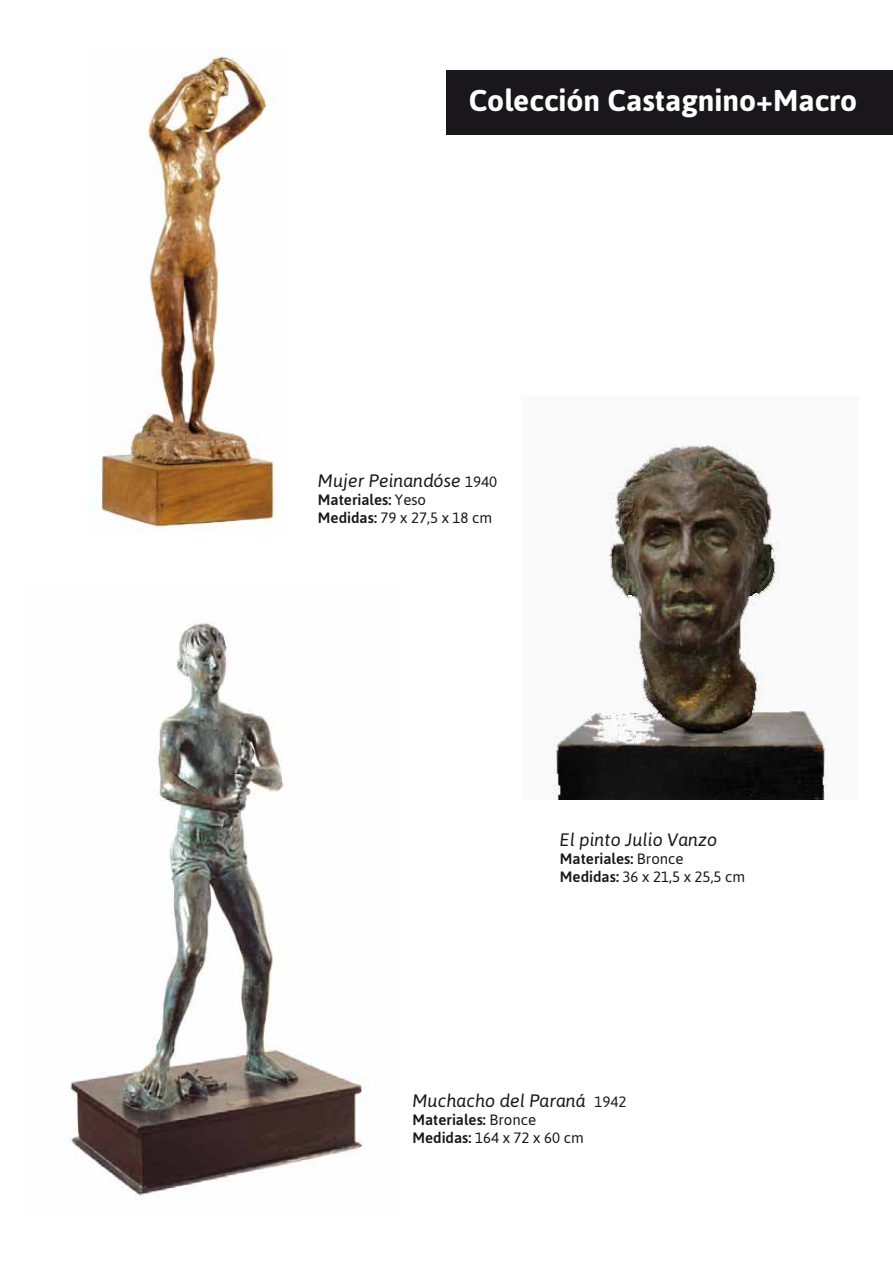
<style>
.page{position:relative;width:893px;height:1263px;background:#fff}
.page>*{position:absolute;margin:0;border:0;box-sizing:border-box;transform-origin:0 0}
.t1{font:700 30px "Asap";color:#fff}
.t2{font:italic 18px "Asap";color:#1a171c}
.t3{font:500 15px/18px "Asap";color:#1a171c}
.t4{font:15px/18px "Asap";color:#1a171c}
.s1{font-style:normal;font-size:15px}
.s2{font-weight:400}
.s3{font-weight:500}
</style>
<div class="page">
<img style="left:99px;top:47px;width:177px;height:483px">
<img style="left:70px;top:622px;width:295px;height:575px">
<img style="left:553px;top:444px;width:275px;height:355px">
<div style="left:446px;top:70px;width:447px;height:65px;background:#1a171c"></div>
<h1 class="t1" style="left:469px;top:80px;width:390px">Colección Castagnino+Macro</h1>
<p class="t2" style="left:318px;top:468px;width:181px">Mujer Peinandóse <span class="s1">1940</span></p>
<p class="t3" style="left:318px;top:490px;width:176px">Materiales: <span class="s2">Yeso<br></span>Medidas: <span class="s2">79 x 27,5 x 18 cm</span></p>
<p class="t2" style="left:560px;top:828px;width:159px">El pinto Julio Vanzo</p>
<p class="t4" style="left:560px;top:849px;width:187px"><span class="s3">Materiales:</span> Bronce<br><span class="s3">Medidas:</span> 36 x 21,5 x 25,5 cm</p>
<p class="t2" style="left:412px;top:1088px;width:215px">Muchacho del Paraná <span class="s1">1942</span></p>
<p class="t3" style="left:412px;top:1110px;width:173px">Materiales: <span class="s2">Bronce<br></span>Medidas: <span class="s2">164 x 72 x 60 cm</span></p>
</div>
